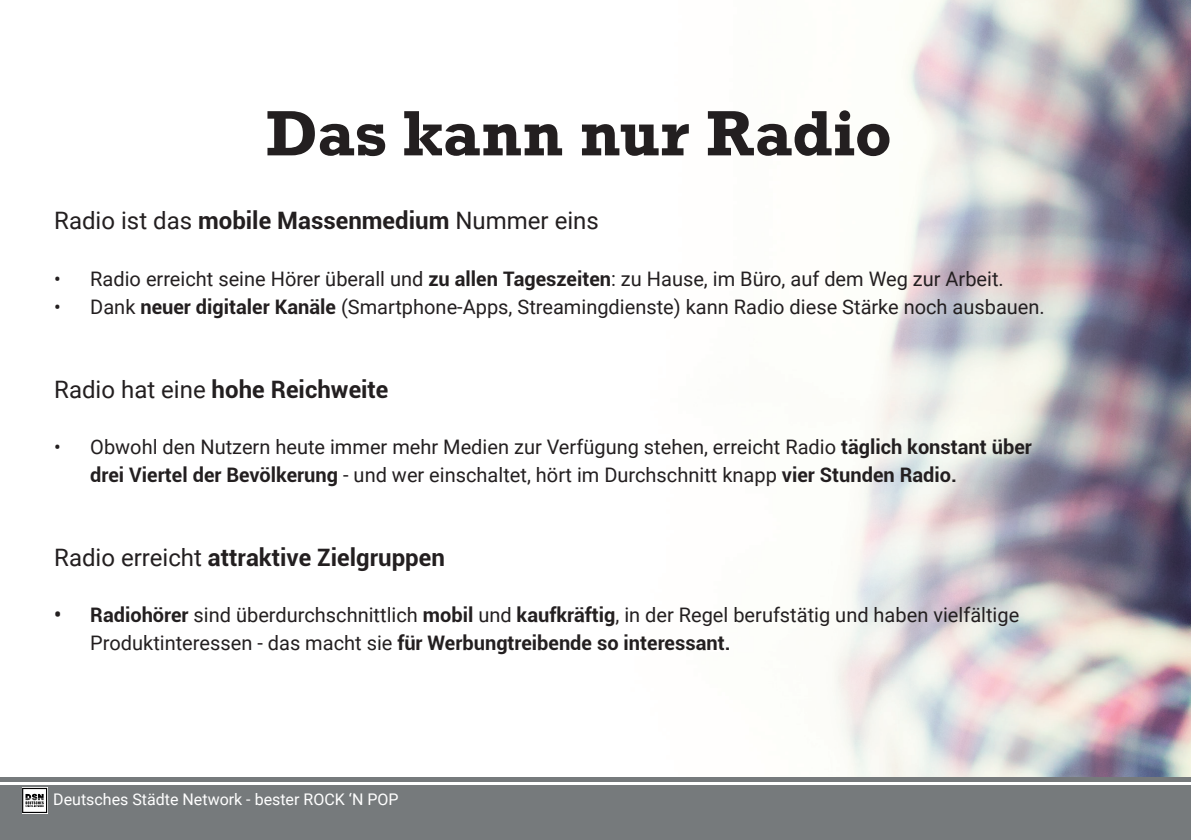
<style>
.page{position:relative;width:1191px;height:840px;background:#fff}
.page>*{position:absolute;margin:0;border:0;box-sizing:border-box;transform-origin:0 0}
.t1{font:700 60px "Rockwell";letter-spacing:.005em;color:#231f20}
.t2{font:700 24px "Roboto";color:#231f20}
.t3{font:24px "Roboto";color:#231f20}
.t4{font:20px/28px "Roboto";color:#231f20}
.t5{font:16px "Roboto";color:#fff}
.s1{font-weight:700}
.s2{font-weight:400}
</style>
<div class="page">
<img style="left:834px;top:0;width:357px;height:777px">
<div style="left:0;top:777px;width:1191px;height:62px;background:#767a7c"></div>
<hr style="left:0;top:781px;width:1191px;height:3px;background:#fff">
<img style="left:22px;top:787px;width:25px;height:25px">
<img style="left:26px;top:793px;width:18px;height:10px">
<h1 class="t1" style="left:267px;top:95px;width:626px">Das kann nur Radio</h1>
<p class="t3" style="left:54px;top:204px;width:546px">Radio ist das <span class="s1">mobile Massenmedium</span> Nummer eins</p>
<p class="t4" style="left:54px;top:263px;width:951px">• Radio erreicht seine Hörer überall und <span class="s1">zu allen Tageszeiten</span>: zu Hause, im Büro, auf dem Weg zur Arbeit.</p>
<p class="t4" style="left:54px;top:291px;width:992px">• Dank <span class="s1">neuer digitaler Kanäle</span> (Smartphone-Apps, Streamingdienste) kann Radio diese Stärke noch ausbauen.</p>
<p class="t2" style="left:54px;top:372px;width:336px"><span class="s2">Radio hat eine</span> hohe Reichweite</p>
<p class="t4" style="left:90px;top:431px;width:943px;text-indent:-36px">• Obwohl den Nutzern heute immer mehr Medien zur Verfügung stehen, erreicht Radio <span class="s1">täglich konstant über drei Viertel der Bevölkerung</span> - und wer einschaltet, hört im Durchschnitt knapp <span class="s1">vier Stunden Radio.</span></p>
<p class="t2" style="left:54px;top:540px;width:392px"><span class="s2">Radio erreicht</span> attraktive Zielgruppen</p>
<p class="t4" style="left:90px;top:599px;width:930px;text-indent:-36px"><span class="s1">• Radiohörer</span> sind überdurchschnittlich <span class="s1">mobil</span> und <span class="s1">kaufkräftig</span>, in der Regel berufstätig und haben vielfältige<br>Produktinteressen - das macht sie <span class="s1">für Werbungtreibende so interessant.</span></p>
<p class="t5" style="left:53px;top:787px;width:347px">Deutsches Städte Network - bester ROCK ‘N POP</p>
</div>
